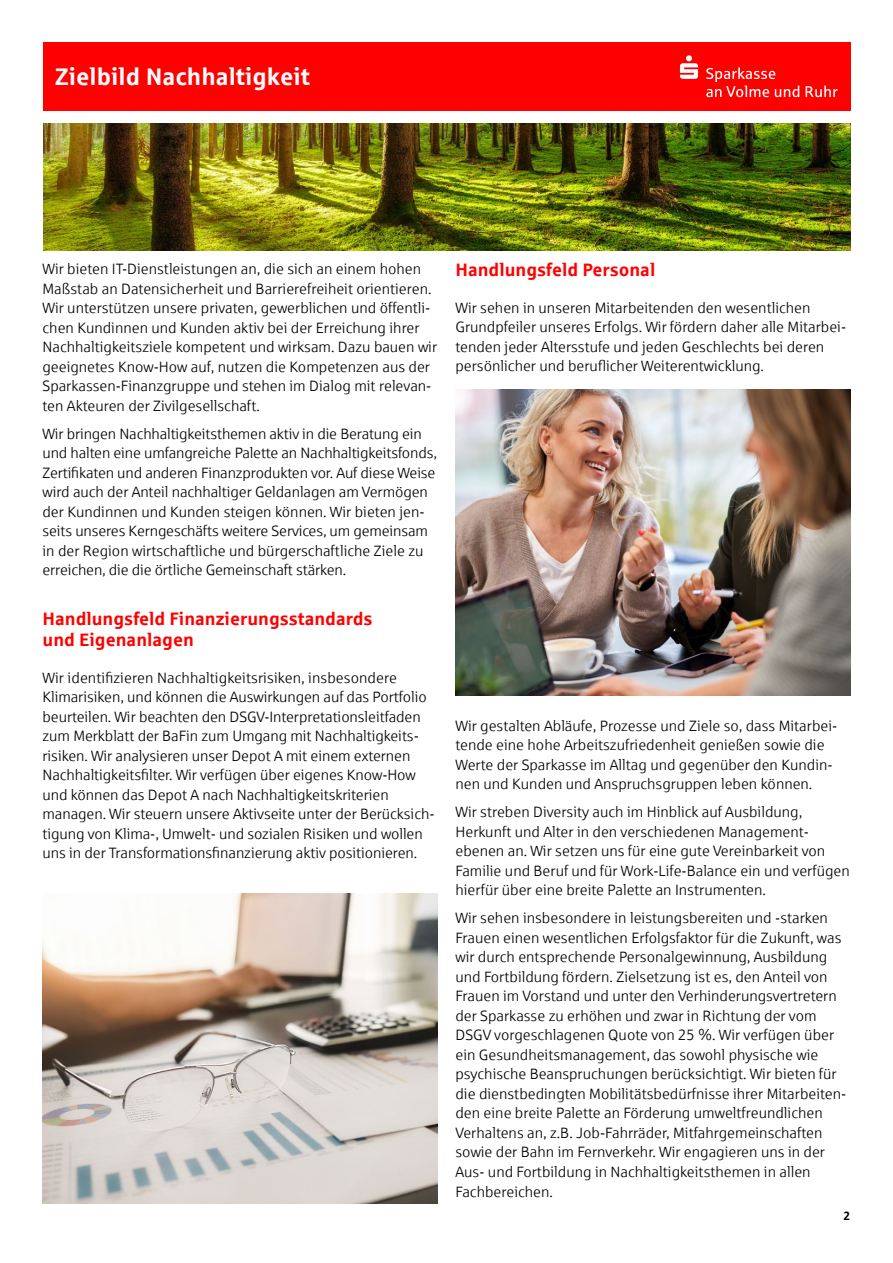
<style>
.page{position:relative;width:893px;height:1263px;background:#fff}
.page>*{position:absolute;margin:0;border:0;box-sizing:border-box;transform-origin:0 0}
.t1{font:700 24px "Sparkasse Rg";color:#fff}
.t2{font:700 18px/21.6px "Sparkasse Rg";color:#f00}
.t3{font:15px/19.5px "Sparkasse Lt";color:#000}
.t4{font:700 12px "Sparkasse Rg";color:#000}
</style>
<div class="page">
<div style="left:43px;top:43px;width:807px;height:68px;background:#f00"></div>
<svg style="left:680px;top:55px;width:158px;height:42px"></svg>
<img style="left:43px;top:123px;width:808px;height:127px">
<img style="left:456px;top:389px;width:395px;height:306px">
<img style="left:42px;top:893px;width:395px;height:310px">
<h1 class="t1" style="left:55px;top:61px;width:256px">Zielbild Nachhaltigkeit</h1>
<p class="t3" style="left:43px;top:259px;width:396px">Wir bieten IT-Dienstleistungen an, die sich an einem hohen Maßstab an Datensicherheit und Barrierefreiheit orientieren.<br>Wir unterstützen unsere privaten, gewerblichen und öffentli&shy;chen Kundinnen und Kunden aktiv bei der Erreichung ihrer Nachhaltigkeitsziele kompetent und wirksam. Dazu bauen wir geeignetes Know-How auf, nutzen die Kompetenzen aus der Sparkassen-Finanzgruppe und stehen im Dialog mit relevan&shy;ten Akteuren der Zivilgesellschaft.</p>
<p class="t3" style="left:43px;top:423px;width:396px">Wir bringen Nachhaltigkeitsthemen aktiv in die Beratung ein und halten eine umfangreiche Palette an Nachhaltigkeitsfonds, Zertifikaten und anderen Finanzprodukten vor. Auf diese Weise wird auch der Anteil nachhaltiger Geldanlagen am Vermögen der Kundinnen und Kunden steigen können. Wir bieten jen&shy;seits unseres Kerngeschäfts weitere Services, um gemeinsam in der Region wirtschaftliche und bürgerschaftliche Ziele zu erreichen, die die örtliche Gemeinschaft stärken.</p>
<p class="t2" style="left:43px;top:607px;width:332px">Handlungsfeld Finanzierungsstandards und Eigenanlagen</p>
<p class="t3" style="left:43px;top:668px;width:393px">Wir identifizieren Nachhaltigkeitsrisiken, insbesondere Klimarisiken, und können die Auswirkungen auf das Portfolio beurteilen. Wir beachten den DSGV-Interpretationsleitfaden zum Merkblatt der BaFin zum Umgang mit Nachhaltigkeits&shy;risiken. Wir analysieren unser Depot A mit einem externen Nachhaltigkeitsfilter. Wir verfügen über eigenes Know-How und können das Depot A nach Nachhaltigkeitskriterien managen. Wir steuern unsere Aktivseite unter der Berücksich&shy;tigung von Klima-, Umwelt- und sozialen Risiken und wollen uns in der Transformationsfinanzierung aktiv positionieren.</p>
<p class="t2" style="left:455px;top:259px;width:201px">Handlungsfeld Personal</p>
<p class="t3" style="left:455px;top:298px;width:390px">Wir sehen in unseren Mitarbeitenden den wesentlichen Grundpfeiler unseres Erfolgs. Wir fördern daher alle Mitarbei&shy;tenden jeder Altersstufe und jeden Geschlechts bei deren persönlicher und beruflicher Weiterentwicklung.</p>
<p class="t3" style="left:455px;top:716px;width:383px">Wir gestalten Abläufe, Prozesse und Ziele so, dass Mitarbei&shy;tende eine hohe Arbeitszufriedenheit genießen sowie die Werte der Sparkasse im Alltag und gegenüber den Kundin&shy;nen und Kunden und Anspruchsgruppen leben können.</p>
<p class="t3" style="left:455px;top:802px;width:396px">Wir streben Diversity auch im Hinblick auf Ausbildung, Herkunft und Alter in den verschiedenen Management&shy;ebenen an. Wir setzen uns für eine gute Vereinbarkeit von Familie und Beruf und für Work-Life-Balance ein und verfügen hierfür über eine breite Palette an Instrumenten.</p>
<p class="t3" style="left:455px;top:908px;width:392px">Wir sehen insbesondere in leistungsbereiten und -starken Frauen einen wesentlichen Erfolgsfaktor für die Zukunft, was wir durch entsprechende Personalgewinnung, Ausbildung und Fortbildung fördern. Zielsetzung ist es, den Anteil von Frauen im Vorstand und unter den Verhinderungsvertretern der Sparkasse zu erhöhen und zwar in Richtung der vom DSGV vorgeschlagenen Quote von 25 %. Wir verfügen über ein Gesundheitsmanagement, das sowohl physische wie psychische Beanspruchungen berücksichtigt. Wir bieten für die dienstbedingten Mobilitätsbedürfnisse ihrer Mitarbeiten&shy;den eine breite Palette an Förderung umweltfreundlichen Verhaltens an, z.B. Job-Fahrräder, Mitfahrgemeinschaften sowie der Bahn im Fernverkehr. Wir engagieren uns in der Aus- und Fortbildung in Nachhaltigkeitsthemen in allen Fachbereichen.</p>
<p class="t4" style="left:843px;top:1208px;width:8px">2</p>
</div>
